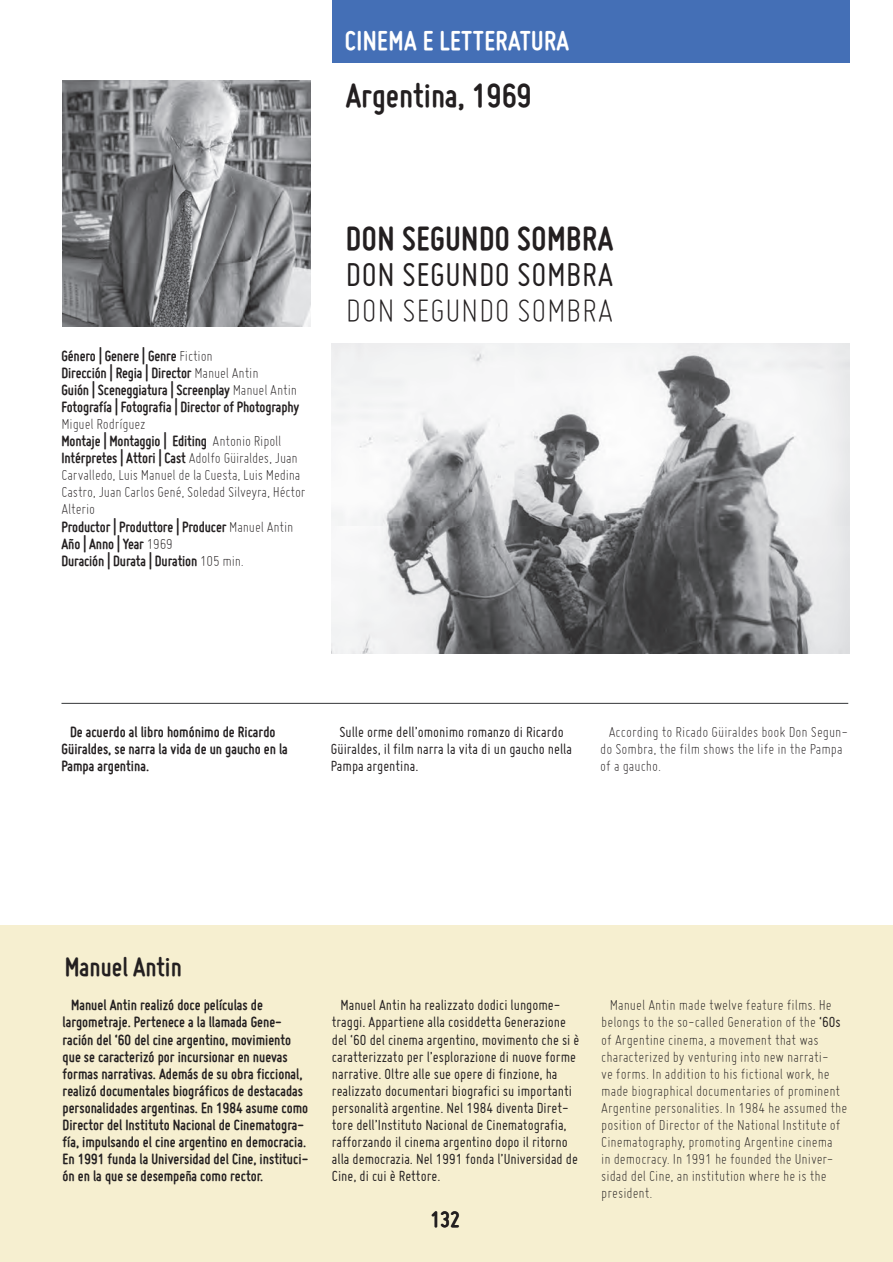
<style>
.page{position:relative;width:893px;height:1262px;background:#fff}
.page>*{position:absolute;margin:0;border:0;box-sizing:border-box;transform-origin:0 0}
.t1{font:700 36px "Miso";letter-spacing:.015em;color:#231f20}
.t2{font:36px "Miso";letter-spacing:.015em;color:#231f20}
.t3{font:300 36px "Miso";letter-spacing:.015em;color:#231f20}
.t4{font:700 29.25px "Miso";letter-spacing:.015em;color:#fff}
.t5{font:700 28.5px "Miso";color:#231f20}
.t6{font:700 24px "Miso";color:#231f20}
.t7{font:300 15.9px/17.1px "Miso";color:#231f20}
.t8{font:700 15.9px/17.1px "Miso";color:#231f20}
.t9{font:15.9px/17.1px "Miso";color:#231f20}
.s1{font-weight:300}
.s2{font-weight:700}
.s3{font-weight:400}
</style>
<div class="page">
<hr style="left:892px;top:925px;width:1px;height:337px;background:#f6efd0">
<div style="left:0;top:925px;width:892px;height:337px;background:#f6efd0"></div>
<div style="left:332px;top:0;width:517px;height:63px;background:#446fb6"></div>
<img style="left:332px;top:343px;width:517px;height:311px">
<img style="left:63px;top:81px;width:248px;height:245px">
<hr style="left:61px;top:703px;width:787px;height:1px;background:#333638">
<h2 class="t4" style="left:345px;top:24px;width:226px">CINEMA E LETTERATURA</h2>
<h1 class="t1" style="left:346px;top:75px;width:187px">Argentina, 1969</h1>
<p class="t8" style="left:61px;top:347px;width:239px">Género | Genere | Genre <span class="s1">Fiction<br></span>Dirección | Regia | Director <span class="s1">Manuel Antin<br></span>Guión | Sceneggiatura | Screenplay <span class="s1">Manuel Antin </span>Fotografía | Fotografia | Director of Photography</p>
<p class="t7" style="left:61px;top:415px;width:246px">Miguel Rodríguez<br><span class="s2">Montaje | Montaggio | Editing</span> Antonio Ripoll <span class="s2">Intérpretes | Attori | Cast</span> Adolfo Güiraldes, Juan Carvalledo, Luis Manuel de la Cuesta, Luis Medina Castro, Juan Carlos Gené, Soledad Silveyra, Héctor Alterio<br><span class="s2">Productor | Produttore | Producer</span> Manuel Antin <span class="s2">Año | Anno | Year</span> 1969<br><span class="s2">Duración | Durata | Duration</span> 105 min.</p>
<h1 class="t1" style="left:346px;top:218px;width:269px">DON SEGUNDO SOMBRA</h1>
<h1 class="t2" style="left:346px;top:254px;width:269px">DON SEGUNDO SOMBRA</h1>
<h1 class="t3" style="left:346px;top:290px;width:269px">DON SEGUNDO SOMBRA</h1>
<p class="t8" style="left:61px;top:723px;width:228px;text-indent:8px">De acuerdo al libro homónimo de Ricardo<br>Güiraldes, se narra la vida de un gaucho en la<br>Pampa argentina.</p>
<p class="t9" style="left:331px;top:723px;width:243px;text-indent:8px">Sulle orme dell’omonimo romanzo di Ricardo<br>Güiraldes, il film narra la vita di un gaucho nella<br>Pampa argentina.</p>
<p class="t7" style="left:600px;top:723px;width:249px;text-indent:8px">According to Ricado Güiraldes book Don Segun&shy;do Sombra, the film shows the life in the Pampa of a gaucho.</p>
<h3 class="t5" style="left:65px;top:951px;width:119px">Manuel Antin</h3>
<p class="t8" style="left:63px;top:997px;width:247px;text-indent:9px">Manuel Antin realizó doce películas de largometraje. Pertenece a la llamada Gene&shy;ración del ‘60 del cine argentino, movimiento que se caracterizó por incursionar en nuevas formas narrativas. Además de su obra ficcional, realizó documentales biográficos de destacadas personalidades argentinas. En 1984 asume como Director del Instituto Nacional de Cinematogra&shy;fía, impulsando el cine argentino en democracia.<br>En 1991 funda la Universidad del Cine, instituci&shy;ón en la que se desempeña como rector.</p>
<p class="t9" style="left:332px;top:997px;width:249px;text-indent:8px">Manuel Antin ha realizzato dodici lungome&shy;traggi. Appartiene alla cosiddetta Generazione del ‘60 del cinema argentino, movimento che si è caratterizzato per l’esplorazione di nuove forme narrative. Oltre alle sue opere di finzione, ha realizzato documentari biografici su importanti personalità argentine. Nel 1984 diventa Diret&shy;tore dell’Instituto Nacional de Cinematografia, rafforzando il cinema argentino dopo il ritorno alla democrazia. Nel 1991 fonda l’Universidad de Cine, di cui è Rettore.</p>
<p class="t7" style="left:601px;top:996px;width:247px;text-indent:8px">Manuel Antin made twelve feature films. He belongs to the so-called Generation of the <span class="s3">‘60s </span>of Argentine cinema, a movement that was characterized by venturing into new narrati-<br>ve forms. In addition to his fictional work, he made biographical documentaries of prominent Argentine personalities. In 1984 he assumed the position of Director of the National Institute of Cinematography, promoting Argentine cinema<br>in democracy. In 1991 he founded the Univer&shy;sidad del Cine, an institution where he is the president.</p>
<h3 class="t6" style="left:430px;top:1206px;width:31px">132</h3>
</div>
